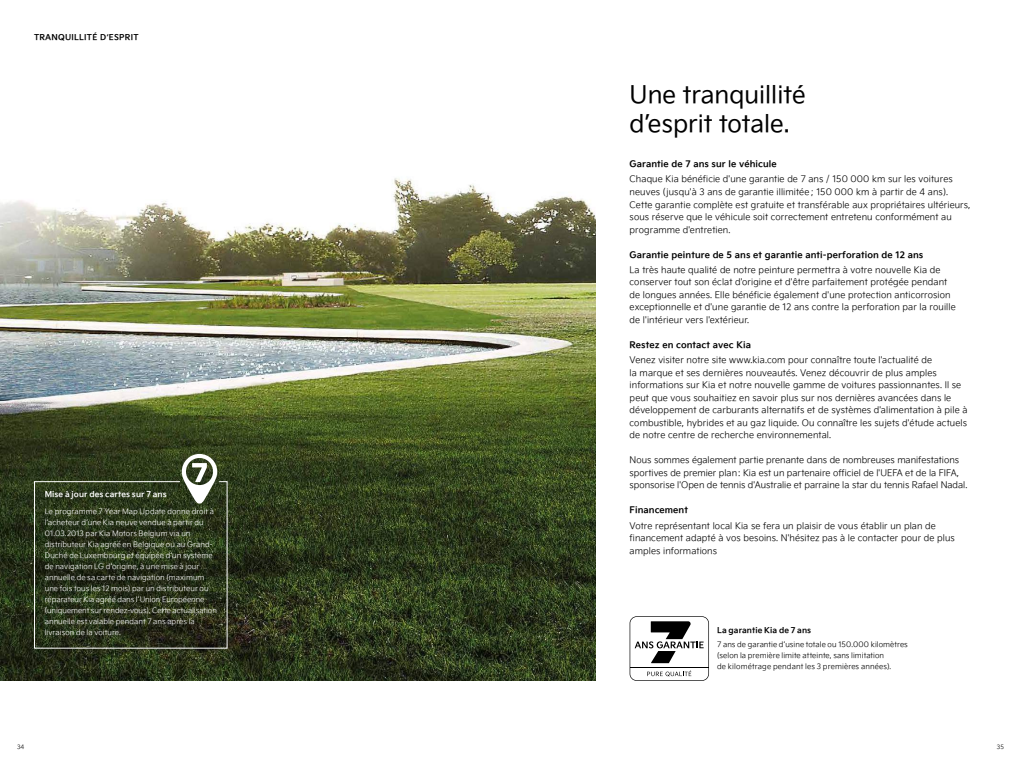
<style>
.page{position:relative;width:1021px;height:766px;background:#fff}
.page>*{position:absolute;margin:0;border:0;box-sizing:border-box;transform-origin:0 0}
.t1{font:24px/28.8px "Kia Signature OTF Regular";color:#000}
.t2{font:9px/12.5px "Kia Signature OTF Light";letter-spacing:.01em;color:#000}
.t3{font:9px "Kia Signature OTF Bold";letter-spacing:.01em;color:#000}
.t4{font:8px "Kia Signature OTF Bold";letter-spacing:.01em;color:#fff}
.t5{font:8px "Kia Signature OTF Bold";letter-spacing:.03em;color:#000}
.t6{font:8px "Kia Signature OTF Bold";letter-spacing:.01em;color:#000}
.t7{font:7.5px/11px "Kia Signature OTF Light";letter-spacing:.01em;color:#fff}
.t8{font:7.5px/11px "Kia Signature OTF Light";letter-spacing:.01em;color:#000}
.t9{font:6px "Kia Signature OTF Light";color:#000}
</style>
<div class="page">
<img style="left:0;top:178px;width:595px;height:502px">
<svg style="left:629px;top:616px;width:80px;height:64px"></svg>
<svg style="left:34px;top:480px;width:194px;height:169px;background:#2c361e"></svg>
<svg style="left:182px;top:454px;width:35px;height:49px"></svg>
<p class="t5" style="left:34px;top:31px;width:106px">TRANQUILLITÉ D‘ESPRIT</p>
<p class="t4" style="left:45px;top:487px;width:123px">Mise à jour des cartes sur 7 ans</p>
<p class="t7" style="left:45px;top:505px;width:174px">Le programme 7 Year Map Update donne droit à l’acheteur d’une Kia neuve vendue à partir du 01.03.2013 par Kia Motors Belgium via un distributeur Kia agréé en Belgique ou au Grand-Duché de Luxembourg et équipée d’un système de navigation LG d’origine, à une mise à jour annuelle de sa carte de navigation (maximum une fois tous les 12 mois) par un distributeur ou réparateur Kia agréé dans l’Union Européenne (uniquement sur rendez-vous). Cette actualisation annuelle est valable pendant 7 ans après la livraison de la voiture.</p>
<h1 class="t1" style="left:629px;top:79px;width:177px">Une tranquillité d’esprit totale.</h1>
<p class="t3" style="left:629px;top:157px;width:148px">Garantie de 7 ans sur le véhicule</p>
<p class="t2" style="left:629px;top:172px;width:342px">Chaque Kia bénéficie d'une garantie de 7 ans / 150 000 km sur les voitures neuves (jusqu'à 3 ans de garantie illimitée ; 150 000 km à partir de 4 ans).<br>Cette garantie complète est gratuite et transférable aux propriétaires ultérieurs, sous réserve que le véhicule soit correctement entretenu conformément au programme d'entretien.</p>
<p class="t3" style="left:629px;top:247px;width:295px">Garantie peinture de 5 ans et garantie anti-perforation de 12 ans</p>
<p class="t2" style="left:629px;top:263px;width:327px">La très haute qualité de notre peinture permettra à votre nouvelle Kia de conserver tout son éclat d'origine et d'être parfaitement protégée pendant de longues années. Elle bénéficie également d'une protection anticorrosion exceptionnelle et d'une garantie de 12 ans contre la perforation par la rouille de l'intérieur vers l'extérieur.</p>
<p class="t3" style="left:629px;top:338px;width:123px">Restez en contact avec Kia</p>
<p class="t2" style="left:629px;top:353px;width:339px">Venez visiter notre site www.kia.com pour connaître toute l'actualité de<br>la marque et ses dernières nouveautés. Venez découvrir de plus amples informations sur Kia et notre nouvelle gamme de voitures passionnantes. Il se peut que vous souhaitiez en savoir plus sur nos dernières avancées dans le développement de carburants alternatifs et de systèmes d'alimentation à pile à combustible, hybrides et au gaz liquide. Ou connaître les sujets d'étude actuels de notre centre de recherche environnemental.</p>
<p class="t2" style="left:629px;top:453px;width:339px">Nous sommes également partie prenante dans de nombreuses manifestations sportives de premier plan: Kia est un partenaire officiel de l'UEFA et de la FIFA, sponsorise l'Open de tennis d'Australie et parraine la star du tennis Rafael Nadal.</p>
<p class="t3" style="left:629px;top:503px;width:60px">Financement</p>
<p class="t2" style="left:629px;top:518px;width:327px">Votre représentant local Kia se fera un plaisir de vous établir un plan de financement adapté à vos besoins. N'hésitez pas à le contacter pour de plus amples informations</p>
<p class="t6" style="left:717px;top:624px;width:95px">La garantie Kia de 7 ans</p>
<p class="t8" style="left:717px;top:638px;width:192px">7 ans de garantie d’usine totale ou 150.000 kilomètres (selon la première limite atteinte, sans limitation<br>de kilométrage pendant les 3 premières années).</p>
<p class="t9" style="left:17px;top:742px;width:9px">34</p>
<p class="t9" style="left:996px;top:742px;width:9px">35</p>
</div>
